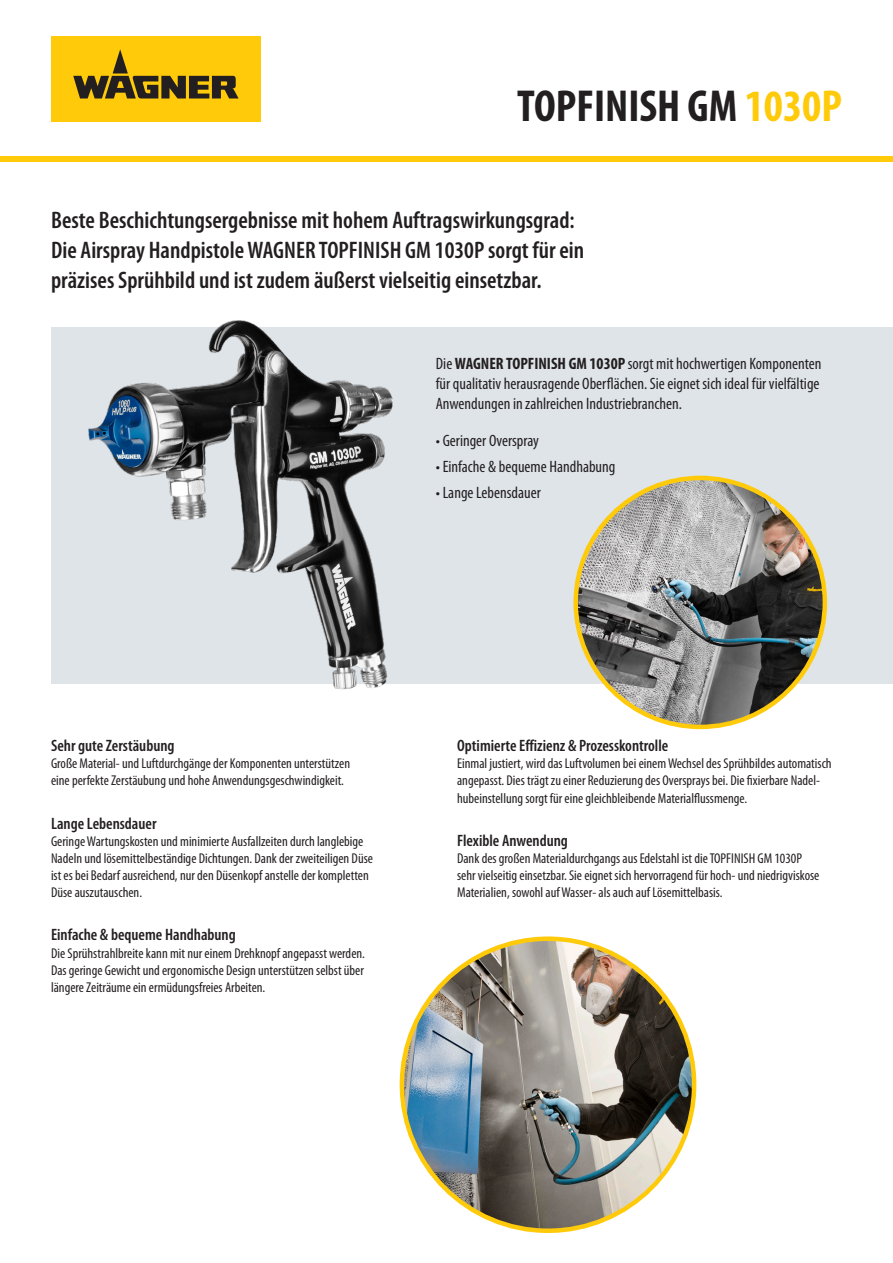
<style>
.page{position:relative;width:893px;height:1263px;background:#fff}
.page>*{position:absolute;margin:0;border:0;box-sizing:border-box;transform-origin:0 0}
.Product_30pt_gray{font:700 condensed 45px "Myriad Pro";color:#231f20}
.Head_16pt_20pt_gray{font:600 condensed 24px/30px "Myriad Pro";color:#231f20}
.Text_11pt_13_2pt_bla{font:condensed 16.5px/19.8px "Myriad Pro";color:#231f20;text-align:justify}
.Text_11pt_13_2pt_sem{font:600 condensed 16.5px "Myriad Pro";color:#231f20}
.Text_9_5pt_11_4pt_bl{font:condensed 14.25px/17.1px "Myriad Pro";color:#231f20}
.s1{color:#feca0a}
.s2{font-weight:700}
</style>
<div class="page">
<div style="left:0;top:156px;width:893px;height:6px;background:#feca0a"></div>
<div style="left:51px;top:36px;width:210px;height:85px;background:#feca0a"></div>
<svg style="left:73px;top:49px;width:166px;height:50px"></svg>
<div style="left:51px;top:327px;width:842px;height:357px;background:#dfe4e9"></div>
<img style="left:578px;top:479px;width:247px;height:248px">
<img style="left:402px;top:939px;width:292px;height:292px;border-radius:146px">
<img style="left:88px;top:320px;width:305px;height:370px">
<p class="Product_30pt_gray" style="left:517px;top:78px;width:326px">TOPFINISH GM <span class="s1">1030P</span></p>
<p class="Head_16pt_20pt_gray" style="left:51px;top:205px;width:535px">Beste Beschichtungsergebnisse mit hohem Auftragswirkungsgrad:<br>Die Airspray Handpistole WAGNER TOPFINISH GM 1030P sorgt für ein präzises Sprühbild und ist zudem äußerst vielseitig einsetzbar.</p>
<p class="Text_11pt_13_2pt_bla" style="left:436px;top:354px;width:387px">Die <span class="s2">WAGNER TOPFINISH GM 1030P</span> sorgt mit hochwertigen Komponenten für qualitativ herausragende Oberflächen. Sie eignet sich ideal für vielfältige Anwendungen in zahlreichen Industriebranchen.</p>
<p class="Text_11pt_13_2pt_bla" style="left:436px;top:430px;width:105px">• Geringer Overspray</p>
<p class="Text_11pt_13_2pt_bla" style="left:436px;top:456px;width:181px">• Einfache &amp; bequeme Handhabung</p>
<p class="Text_11pt_13_2pt_bla" style="left:436px;top:482px;width:106px">• Lange Lebensdauer</p>
<p class="Text_11pt_13_2pt_sem" style="left:51px;top:736px;width:125px">Sehr gute Zerstäubung</p>
<p class="Text_9_5pt_11_4pt_bl" style="left:51px;top:755px;width:301px">Große Material- und Luftdurchgänge der Komponenten unterstützen</p>
<p class="Text_9_5pt_11_4pt_bl" style="left:51px;top:772px;width:294px">eine perfekte Zerstäubung und hohe Anwendungsgeschwindigkeit.</p>
<p class="Text_11pt_13_2pt_sem" style="left:51px;top:813px;width:107px">Lange Lebensdauer</p>
<p class="Text_9_5pt_11_4pt_bl" style="left:51px;top:832px;width:323px">Geringe Wartungskosten und minimierte Ausfallzeiten durch langlebige Nadeln und lösemittelbeständige Dichtungen. Dank der zweiteiligen Düse ist es bei Bedarf ausreichend, nur den Düsenkopf anstelle der kompletten Düse auszutauschen.</p>
<p class="Text_11pt_13_2pt_sem" style="left:51px;top:925px;width:186px">Einfache &amp; bequeme Handhabung</p>
<p class="Text_9_5pt_11_4pt_bl" style="left:51px;top:944px;width:315px;text-align:justify">Die Sprühstrahlbreite kann mit nur einem Drehknopf angepasst werden.<br>Das geringe Gewicht und ergonomische Design unterstützen selbst über längere Zeiträume ein ermüdungsfreies Arbeiten.</p>
<p class="Text_11pt_13_2pt_sem" style="left:457px;top:736px;width:213px">Optimierte Effizienz &amp; Prozesskontrolle</p>
<p class="Text_9_5pt_11_4pt_bl" style="left:457px;top:755px;width:376px">Einmal justiert, wird das Luftvolumen bei einem Wechsel des Sprühbildes automatisch angepasst. Dies trägt zu einer Reduzierung des Oversprays bei. Die fixierbare Nadel&shy;hubeinstellung sorgt für eine gleichbleibende Materialflussmenge.</p>
<p class="Text_11pt_13_2pt_sem" style="left:457px;top:830px;width:112px">Flexible Anwendung</p>
<p class="Text_9_5pt_11_4pt_bl" style="left:457px;top:849px;width:364px">Dank des großen Materialdurchgangs aus Edelstahl ist die TOPFINISH GM 1030P sehr vielseitig einsetzbar. Sie eignet sich hervorragend für hoch- und niedrigviskose<br>Materialien, sowohl auf Wasser- als auch auf Lösemittelbasis.</p>
</div>
